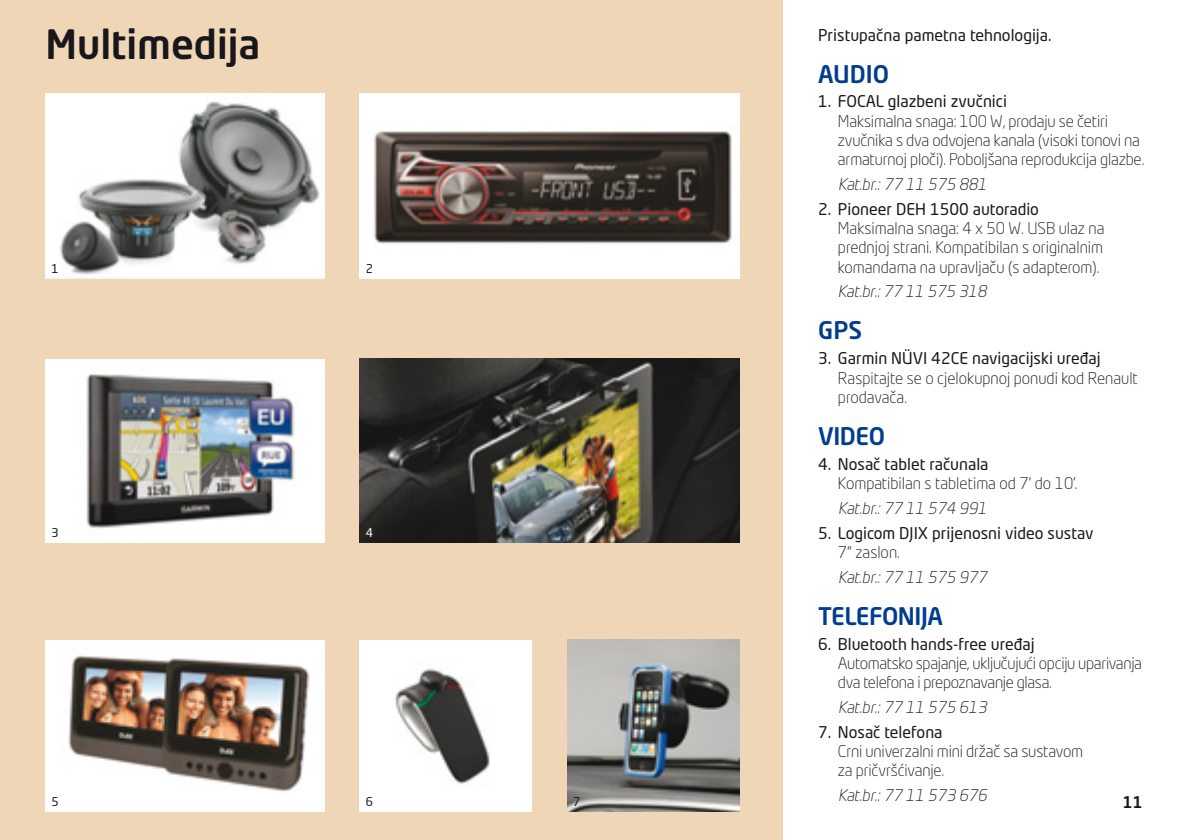
<style>
.page{position:relative;width:1191px;height:840px;background:#fff}
.page>*{position:absolute;margin:0;border:0;box-sizing:border-box;transform-origin:0 0}
.t1{font:500 40px "Neo Tech Dacia";color:#1a171c}
.t2{font:500 24px "Neo Tech Dacia";letter-spacing:-.02em;color:#003d8f}
.t3{font:300 16px/19.2px "Neo Tech Dacia";letter-spacing:-.01em;color:#1a171c}
.t4{font:16px "Neo Tech Dacia";color:#1a171c}
.t5{font:italic 300 16px "Neo Tech Dacia";color:#1a171c}
.t6{font:500 16px "Neo Tech Dacia";color:#1a171c}
.t7{font:12px "Neo Tech Dacia";color:#1a171c}
.t8{font:12px "Neo Tech Dacia";color:#fff}
</style>
<div class="page">
<div style="left:0;top:0;width:782px;height:839px;background:#eed6b7"></div>
<img style="left:567px;top:639px;width:173px;height:172px">
<img style="left:45px;top:94px;width:280px;height:185px">
<div style="left:359px;top:639px;width:173px;height:172px;background:#fff"></div>
<img style="left:395px;top:668px;width:95px;height:117px">
<div style="left:45px;top:639px;width:280px;height:172px;background:#fff"></div>
<img style="left:68px;top:655px;width:242px;height:137px">
<img style="left:359px;top:359px;width:381px;height:183px">
<div style="left:45px;top:359px;width:280px;height:183px;background:#fff"></div>
<img style="left:86px;top:374px;width:209px;height:154px">
<div style="left:359px;top:94px;width:381px;height:185px;background:#fff"></div>
<img style="left:373px;top:131px;width:359px;height:113px">
<h1 class="t1" style="left:45px;top:21px;width:217px">Multimedija</h1>
<p class="t4" style="left:818px;top:25px;width:235px">Pristupačna pametna tehnologija.</p>
<h2 class="t2" style="left:818px;top:60px;width:72px">AUDIO</h2>
<p class="t4" style="left:818px;top:92px;width:190px">1. FOCAL glazbeni zvučnici</p>
<p class="t3" style="left:838px;top:113px;width:308px">Maksimalna snaga: 100 W, prodaju se četiri zvučnika s dva odvojena kanala (visoki tonovi na armaturnoj ploči). Poboljšana reprodukcija glazbe.</p>
<p class="t5" style="left:838px;top:178px;width:150px">Kat.br.: 77 11 575 881</p>
<p class="t4" style="left:818px;top:200px;width:222px">2. Pioneer DEH 1500 autoradio</p>
<p class="t3" style="left:838px;top:220px;width:268px;text-align:justify">Maksimalna snaga: 4 x 50 W. USB ulaz na prednjoj strani. Kompatibilan s originalnim komandama na upravljaču (s adapterom).</p>
<p class="t5" style="left:838px;top:285px;width:150px">Kat.br.: 77 11 575 318</p>
<h2 class="t2" style="left:818px;top:316px;width:45px">GPS</h2>
<p class="t4" style="left:818px;top:349px;width:284px">3. Garmin NÜVI 42CE navigacijski uređaj</p>
<p class="t3" style="left:838px;top:370px;width:301px">Raspitajte se o cjelokupnoj ponudi kod Renault prodavača.</p>
<h2 class="t2" style="left:818px;top:421px;width:68px">VIDEO</h2>
<p class="t4" style="left:818px;top:454px;width:172px">4. Nosač tablet računala</p>
<p class="t3" style="left:838px;top:475px;width:241px">Kompatibilan s tabletima od 7’ do 10’.</p>
<p class="t5" style="left:838px;top:501px;width:150px">Kat.br.: 77 11 574 991</p>
<p class="t4" style="left:818px;top:523px;width:277px">5. Logicom DJIX prijenosni video sustav</p>
<p class="t3" style="left:838px;top:544px;width:63px">7“ zaslon.</p>
<p class="t5" style="left:838px;top:570px;width:150px">Kat.br.: 77 11 575 977</p>
<h2 class="t2" style="left:818px;top:601px;width:126px">TELEFONIJA</h2>
<p class="t4" style="left:818px;top:634px;width:218px">6. Bluetooth hands-free uređaj</p>
<p class="t3" style="left:838px;top:655px;width:306px">Automatsko spajanje, uključujući opciju uparivanja dva telefona i prepoznavanje glasa.</p>
<p class="t5" style="left:838px;top:700px;width:150px">Kat.br.: 77 11 575 613</p>
<p class="t4" style="left:818px;top:722px;width:126px">7. Nosač telefona</p>
<p class="t3" style="left:838px;top:743px;width:247px">Crni univerzalni mini držač sa sustavom za pričvršćivanje.</p>
<p class="t5" style="left:838px;top:788px;width:150px">Kat.br.: 77 11 573 676</p>
<p class="t7" style="left:366px;top:262px;width:9px">2</p>
<p class="t7" style="left:52px;top:262px;width:9px">1</p>
<p class="t7" style="left:52px;top:525px;width:9px">3</p>
<p class="t8" style="left:366px;top:525px;width:9px">4</p>
<p class="t6" style="left:1122px;top:792px;width:22px">11</p>
<p class="t7" style="left:52px;top:794px;width:9px">5</p>
<p class="t7" style="left:366px;top:794px;width:9px">6</p>
<p class="t7" style="left:573px;top:794px;width:9px">7</p>
</div>
